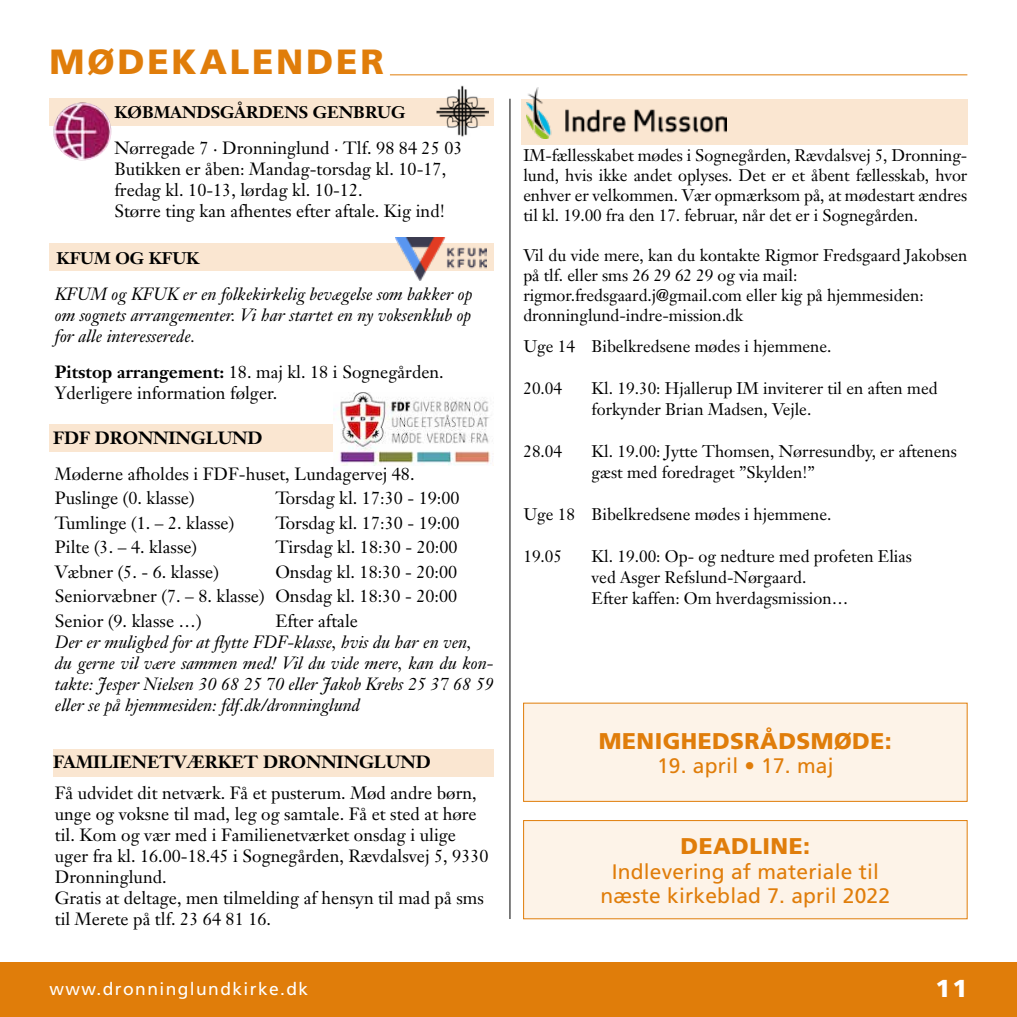
<style>
.page{position:relative;width:1017px;height:1017px;background:#fff}
.page>*{position:absolute;margin:0;border:0;box-sizing:border-box;transform-origin:0 0}
.t1{font:900 35px "Frutiger";letter-spacing:.08em;color:#e07d0a}
.t2{font:900 24.5px "Frutiger";color:#fff}
.t3{font:900 22.75px "Frutiger";letter-spacing:.02em;color:#e07d0a}
.t4{font:21px/24.5px "Frutiger";letter-spacing:.01em;color:#e07d0a;text-align:center}
.t5{font:17.5px/21px "Janson Text";color:#000}
.t6{font:italic 17.5px/21px "Janson Text";color:#000;text-align:justify}
.t7{font:700 17.5px "Janson Text";color:#000}
.t8{font:17.5px "Frutiger";letter-spacing:.08em;color:#fff}
.t9{font:16.62px/19.9px "Janson Text";color:#000}
.t10{font:700 16.62px "Janson Text";color:#000}
.s1{font-weight:700}
</style>
<div class="page">
<div style="left:50px;top:424px;width:444px;height:28px;background:#fae6d1"></div>
<img style="left:333px;top:392px;width:161px;height:73px">
<div style="left:50px;top:244px;width:444px;height:27px;background:#fae6d1"></div>
<img style="left:396px;top:238px;width:90px;height:43px">
<div style="left:53px;top:750px;width:441px;height:27px;background:#fae6d1"></div>
<div style="left:0;top:962px;width:1017px;height:55px;background:#e07d0a"></div>
<hr style="left:390px;top:74px;width:577px;height:1px;background:#e07d0a">
<hr style="left:510px;top:99px;width:1px;height:820px;background:#000">
<div style="left:521px;top:99px;width:447px;height:46px;background:#fae6d1"></div>
<img style="left:526px;top:88px;width:201px;height:51px">
<div style="left:50px;top:99px;width:444px;height:27px;background:#fae6d1"></div>
<img style="left:54px;top:102px;width:57px;height:58px">
<div style="left:434px;top:83px;width:57px;height:59px;background:linear-gradient(to right,#fefefe,#fff)"></div>
<img style="left:436px;top:86px;width:53px;height:53px">
<div style="left:524px;top:821px;width:443px;height:98px;background:#fdf3e8"></div>
<div style="left:523px;top:820px;width:444px;height:99px;border:1px solid #e07d0a"></div>
<div style="left:524px;top:703px;width:443px;height:98px;background:#fdf3e8"></div>
<div style="left:523px;top:703px;width:444px;height:99px;border:1px solid #e07d0a"></div>
<h1 class="t1" style="left:50px;top:41px;width:336px">MØDEKALENDER</h1>
<p class="t10" style="left:114px;top:102px;width:292px">KØBMANDSGÅRDENS GENBRUG</p>
<p class="t5" style="left:114px;top:138px;width:350px">Nørregade 7 · Dronninglund · Tlf. 98 84 25 03<br>Butikken er åben: Mandag-torsdag kl. 10-17, fredag kl. 10-13, lørdag kl. 10-12.<br>Større ting kan afhentes efter aftale. Kig ind!</p>
<p class="t10" style="left:57px;top:248px;width:144px">KFUM OG KFUK</p>
<p class="t6" style="left:55px;top:284px;width:419px">KFUM og KFUK er en folkekirkelig bevægelse som bakker op om sognets arrangementer. Vi har startet en ny voksenklub op for alle interesserede.</p>
<p class="t5" style="left:55px;top:361px;width:390px"><span class="s1">Pitstop arrangement:</span> 18. maj kl. 18 i Sognegården.<br>Yderligere information følger.</p>
<p class="t7" style="left:53px;top:426px;width:211px">FDF DRONNINGLUND</p>
<p class="t5" style="left:55px;top:461px;width:361px;line-height:24.5px">Møderne afholdes i FDF-huset, Lundagervej 48.<br>Puslinge (0. klasse)</p>
<p class="t5" style="left:275px;top:487px;width:186px">Torsdag kl. 17:30 - 19:00</p>
<p class="t5" style="left:55px;top:512px;width:181px">Tumlinge (1. – 2. klasse)</p>
<p class="t5" style="left:275px;top:512px;width:186px">Torsdag kl. 17:30 - 19:00</p>
<p class="t5" style="left:55px;top:536px;width:144px">Pilte (3. – 4. klasse)</p>
<p class="t5" style="left:275px;top:536px;width:184px">Tirsdag kl. 18:30 - 20:00</p>
<p class="t5" style="left:55px;top:561px;width:165px">Væbner (5. - 6. klasse)</p>
<p class="t5" style="left:55px;top:559px;width:404px;line-height:24.5px;text-align:justify;text-indent:220px">Onsdag kl. 18:30 - 20:00<br>Seniorvæbner (7. – 8. klasse) Onsdag kl. 18:30 - 20:00<br>Senior (9. klasse …)</p>
<p class="t5" style="left:275px;top:610px;width:84px">Efter aftale</p>
<p class="t6" style="left:55px;top:631px;width:440px;text-align:left">Der er mulighed for at flytte FDF-klasse, hvis du har en ven,<br>du gerne vil være sammen med! Vil du vide mere, kan du kon&shy;takte: Jesper Nielsen 30 68 25 70 eller Jakob Krebs 25 37 68 59 eller se på hjemmesiden: fdf.dk/dronninglund</p>
<p class="t7" style="left:53px;top:750px;width:379px">FAMILIENETVÆRKET DRONNINGLUND</p>
<p class="t5" style="left:55px;top:782px;width:435px">Få udvidet dit netværk. Få et pusterum. Mød andre børn, unge og voksne til mad, leg og samtale. Få et sted at høre til. Kom og vær med i Familienetværket onsdag i ulige uger fra kl. 16.00-18.45 i Sognegården, Rævdalsvej 5, 9330<br>Dronninglund.<br>Gratis at deltage, men tilmelding af hensyn til mad på sms til Merete på tlf. 23 64 81 16.</p>
<p class="t9" style="left:523px;top:145px;width:446px;text-align:justify">IM-fællesskabet mødes i Sognegården, Rævdalsvej 5, Dronning&shy;lund, hvis ikke andet oplyses. Det er et åbent fællesskab, hvor enhver er velkommen. Vær opmærksom på, at mødestart ændres til kl. 19.00 fra den 17. februar, når det er i Sognegården.</p>
<p class="t9" style="left:523px;top:245px;width:445px">Vil du vide mere, kan du kontakte Rigmor Fredsgaard Jakobsen på tlf. eller sms 26 29 62 29 og via mail: rigmor.fredsgaard.j@gmail.com eller kig på hjemmesiden: dronninglund-indre-mission.dk</p>
<p class="t9" style="left:523px;top:337px;width:310px">Uge 14 Bibelkredsene mødes i hjemmene.</p>
<p class="t9" style="left:523px;top:379px;width:40px">20.04</p>
<p class="t9" style="left:592px;top:378px;width:348px;line-height:21px">Kl. 19.30: Hjallerup IM inviterer til en aften med forkynder Brian Madsen, Vejle.</p>
<p class="t9" style="left:523px;top:442px;width:40px">28.04</p>
<p class="t9" style="left:592px;top:441px;width:367px;line-height:21px">Kl. 19.00: Jytte Thomsen, Nørresundby, er aftenens gæst med foredraget ”Skylden!”</p>
<p class="t9" style="left:523px;top:505px;width:310px">Uge 18 Bibelkredsene mødes i hjemmene.</p>
<p class="t9" style="left:523px;top:547px;width:40px">19.05</p>
<p class="t9" style="left:592px;top:546px;width:322px;line-height:21px">Kl. 19.00: Op- og nedture med profeten Elias ved Asger Refslund-Nørgaard.<br>Efter kaffen: Om hverdagsmission…</p>
<h3 class="t3" style="left:599px;top:727px;width:294px">MENIGHEDSRÅDSMØDE:</h3>
<p class="t4" style="left:657px;top:754px;width:178px">19. april • 17. maj</p>
<h3 class="t3" style="left:681px;top:832px;width:131px">DEADLINE:</h3>
<p class="t4" style="left:601px;top:859px;width:291px">Indlevering af materiale til næste kirkeblad 7. april 2022</p>
<p class="t8" style="left:50px;top:978px;width:260px">www.dronninglundkirke.dk</p>
<h2 class="t2" style="left:935px;top:974px;width:33px">11</h2>
</div>
